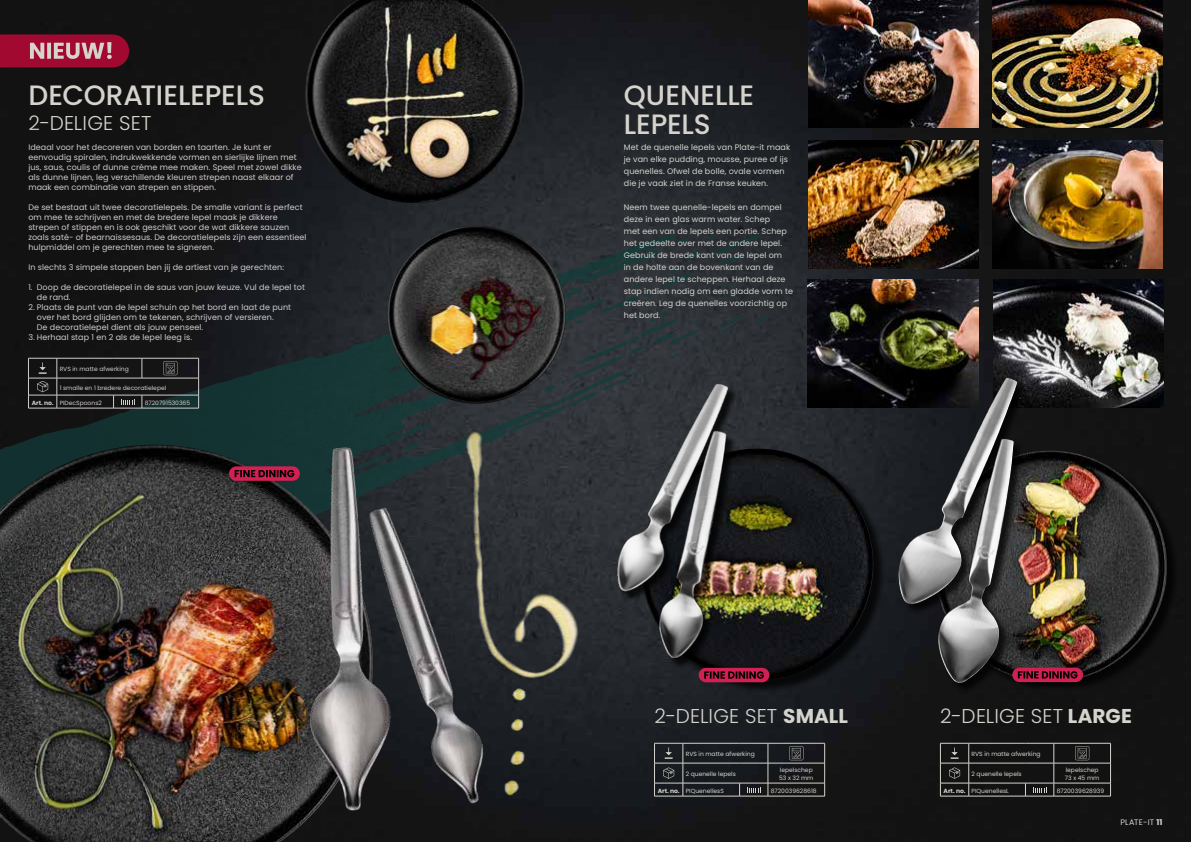
<style>
.page{position:relative;width:1191px;height:842px;background:#fff}
.page>*{position:absolute;margin:0;border:0;box-sizing:border-box;transform-origin:0 0}
.t1{font:500 28px/29px "Poppins";letter-spacing:-.005em;color:#d5d3cc}
.t2{font:300 20px "Poppins";letter-spacing:.01em;color:#d5d3cc}
.t3{font:8px/10px "Poppins";letter-spacing:.01em;color:#d0cccb}
.t4{font:8px/12px "Poppins";letter-spacing:.01em;color:#d5d3cc}
.t5{font:6px/8px "Poppins";color:#d5d3cc}
.t6{font:6px "Poppins";color:#d0cccb}
.s1{font-weight:700}
</style>
<div class="page">
<img style="left:0;top:0;width:1191px;height:842px">
<svg style="left:0;top:232px;width:768px;height:386px;background:#292d2c"></svg>
<div style="left:642px;top:450px;width:243px;height:243px;background:#000;opacity:.75"></div>
<img style="left:738px;top:449px;width:21px;height:16px">
<div style="left:698px;top:668px;width:71px;height:14px;background:#d12052;border-radius:7px"></div>
<svg style="left:704px;top:671px;width:60px;height:8px"></svg>
<div style="left:618px;top:385px;width:120px;height:284px;background:#000;opacity:.75"></div>
<img style="left:611px;top:383px;width:117px;height:276px">
<img style="left:808px;top:141px;width:170px;height:127px">
<img style="left:808px;top:0;width:170px;height:128px">
<img style="left:992px;top:141px;width:171px;height:127px">
<img style="left:992px;top:0;width:171px;height:128px">
<img style="left:808px;top:280px;width:170px;height:127px">
<img style="left:993px;top:280px;width:170px;height:127px">
<img style="left:447px;top:226px;width:27px;height:5px">
<img style="left:331px;top:0;width:25px;height:22px">
<img style="left:414px;top:412px;width:186px;height:406px">
<hr style="left:57px;top:358px;width:57px;height:1px;background:#d0cccb">
<hr style="left:142px;top:358px;width:57px;height:1px;background:#d0cccb">
<hr style="left:57px;top:378px;width:57px;height:1px;background:#d0cccb">
<svg style="left:114px;top:358px;width:29px;height:21px"></svg>
<hr style="left:142px;top:378px;width:57px;height:1px;background:#d0cccb">
<hr style="left:57px;top:395px;width:57px;height:1px;background:#d0cccb">
<hr style="left:57px;top:408px;width:57px;height:1px;background:#d0cccb">
<hr style="left:142px;top:395px;width:57px;height:1px;background:#d0cccb">
<svg style="left:198px;top:358px;width:1px;height:50px"></svg>
<hr style="left:142px;top:408px;width:57px;height:1px;background:#d0cccb">
<svg style="left:163px;top:361px;width:14px;height:14px"></svg>
<svg style="left:28px;top:358px;width:30px;height:51px;background:#323131"></svg>
<svg style="left:113px;top:395px;width:30px;height:14px"></svg>
<svg style="left:0;top:34px;width:129px;height:33px;background:#a52c4a"></svg>
<img style="left:75px;top:445px;width:74px;height:15px">
<img style="left:227px;top:414px;width:306px;height:428px">
<div style="left:936px;top:453px;width:242px;height:238px;background:#121212"></div>
<img style="left:1028px;top:445px;width:153px;height:234px">
<div style="left:898px;top:379px;width:130px;height:315px;background:#000;opacity:.75"></div>
<img style="left:976px;top:378px;width:29px;height:57px">
<div style="left:1012px;top:668px;width:71px;height:14px;background:#d12052;border-radius:7px"></div>
<svg style="left:1017px;top:671px;width:60px;height:7px"></svg>
<hr style="left:683px;top:743px;width:56px;height:1px;background:#d5d3cc">
<hr style="left:768px;top:743px;width:56px;height:1px;background:#d5d3cc">
<hr style="left:683px;top:763px;width:56px;height:1px;background:#d5d3cc">
<hr style="left:768px;top:763px;width:56px;height:1px;background:#d5d3cc">
<hr style="left:683px;top:783px;width:56px;height:1px;background:#d5d3cc">
<hr style="left:768px;top:783px;width:56px;height:1px;background:#d5d3cc">
<svg style="left:824px;top:743px;width:1px;height:53px"></svg>
<hr style="left:768px;top:796px;width:56px;height:1px;background:#d5d3cc">
<hr style="left:683px;top:796px;width:56px;height:1px;background:#d5d3cc">
<svg style="left:789px;top:746px;width:14px;height:14px"></svg>
<svg style="left:654px;top:743px;width:29px;height:54px;background:#35373a"></svg>
<svg style="left:739px;top:743px;width:29px;height:54px;background:#2c2d30"></svg>
<hr style="left:968px;top:743px;width:57px;height:1px;background:#d5d3cc">
<hr style="left:1053px;top:743px;width:57px;height:1px;background:#d5d3cc">
<hr style="left:968px;top:763px;width:57px;height:1px;background:#d5d3cc">
<hr style="left:1053px;top:763px;width:57px;height:1px;background:#d5d3cc">
<hr style="left:968px;top:783px;width:57px;height:1px;background:#d5d3cc">
<hr style="left:1053px;top:783px;width:57px;height:1px;background:#d5d3cc">
<svg style="left:1110px;top:743px;width:1px;height:53px"></svg>
<hr style="left:1053px;top:796px;width:57px;height:1px;background:#d5d3cc">
<hr style="left:968px;top:796px;width:57px;height:1px;background:#d5d3cc">
<svg style="left:1075px;top:746px;width:14px;height:14px"></svg>
<svg style="left:940px;top:743px;width:29px;height:54px;background:#313130"></svg>
<svg style="left:1025px;top:743px;width:29px;height:54px;background:#292928"></svg>
<h1 class="t1" style="left:28px;top:81px;width:238px">DECORATIELEPELS</h1>
<h2 class="t2" style="left:28px;top:111px;width:125px">2-DELIGE SET</h2>
<p class="t3" style="left:28px;top:142px;width:275px">Ideaal voor het decoreren van borden en taarten. Je kunt er eenvoudig spiralen, indrukwekkende vormen en sierlijke lijnen met jus, saus, coulis of dunne crème mee maken. Speel met zowel dikke als dunne lijnen, leg verschillende kleuren strepen naast elkaar of maak een combinatie van strepen en stippen.</p>
<p class="t3" style="left:28px;top:202px;width:280px">De set bestaat uit twee decoratielepels. De smalle variant is perfect om mee te schrijven en met de bredere lepel maak je dikkere strepen of stippen en is ook geschikt voor de wat dikkere sauzen zoals saté- of bearnaissesaus. De decoratielepels zijn een essentieel hulpmiddel om je gerechten mee te signeren.</p>
<p class="t3" style="left:28px;top:262px;width:257px">In slechts 3 simpele stappen ben jij de artiest van je gerechten:</p>
<p class="t3" style="left:37px;top:282px;width:270px;text-indent:-9px">1. Doop de decoratielepel in de saus van jouw keuze. Vul de lepel tot de rand.</p>
<p class="t3" style="left:37px;top:302px;width:256px;text-indent:-9px">2. Plaats de punt van de lepel schuin op het bord en laat de punt over het bord glijden om te tekenen, schrijven of versieren.<br>De decoratielepel dient als jouw penseel.</p>
<p class="t3" style="left:28px;top:332px;width:165px">3. Herhaal stap 1 en 2 als de lepel leeg is.</p>
<p class="t6" style="left:60px;top:366px;width:71px">RVS in matte afwerking</p>
<p class="t6" style="left:60px;top:384px;width:108px">1 smalle en 1 bredere decoratielepel</p>
<p class="t6" style="left:32px;top:399px;width:72px"><span class="s1">Art. no.</span> PIDecSpoons2</p>
<p class="t6" style="left:145px;top:399px;width:47px">8720791530365</p>
<h1 class="t1" style="left:624px;top:81px;width:132px">QUENELLE<br>LEPELS</h1>
<p class="t4" style="left:624px;top:141px;width:168px">Met de quenelle lepels van Plate-it maak je van elke pudding, mousse, puree of ijs quenelles. Ofwel de bolle, ovale vormen die je vaak ziet in de Franse keuken.</p>
<p class="t4" style="left:624px;top:201px;width:171px">Neem twee quenelle-lepels en dompel deze in een glas warm water. Schep<br>met een van de lepels een portie. Schep het gedeelte over met de andere lepel.<br>Gebruik de brede kant van de lepel om<br>in de holte aan de bovenkant van de andere lepel te scheppen. Herhaal deze stap indien nodig om een gladde vorm te creëren. Leg de quenelles voorzichtig op het bord.</p>
<h2 class="t2" style="left:654px;top:704px;width:195px">2-DELIGE SET <span class="s1">SMALL</span></h2>
<h2 class="t2" style="left:940px;top:704px;width:193px">2-DELIGE SET <span class="s1">LARGE</span></h2>
<p class="t5" style="left:685px;top:750px;width:71px">RVS in matte afwerking</p>
<p class="t5" style="left:685px;top:770px;width:52px">2 quenelle lepels</p>
<p class="t5" style="left:779px;top:766px;width:36px">lepelschep<br>53 x 32 mm</p>
<p class="t5" style="left:657px;top:787px;width:68px"><span class="s1">Art. no.</span> PIQuenellesS</p>
<p class="t5" style="left:770px;top:787px;width:47px">8720039628618</p>
<p class="t5" style="left:971px;top:750px;width:71px">RVS in matte afwerking</p>
<p class="t5" style="left:971px;top:770px;width:52px">2 quenelle lepels</p>
<p class="t5" style="left:1065px;top:766px;width:36px">lepelschep<br>73 x 45 mm</p>
<p class="t5" style="left:943px;top:787px;width:67px"><span class="s1">Art. no.</span> PIQuenellesL</p>
<p class="t5" style="left:1056px;top:787px;width:49px">8720039628939</p>
<p class="t4" style="left:1120px;top:816px;width:44px">PLATE-IT <span class="s1">11</span></p>
</div>
